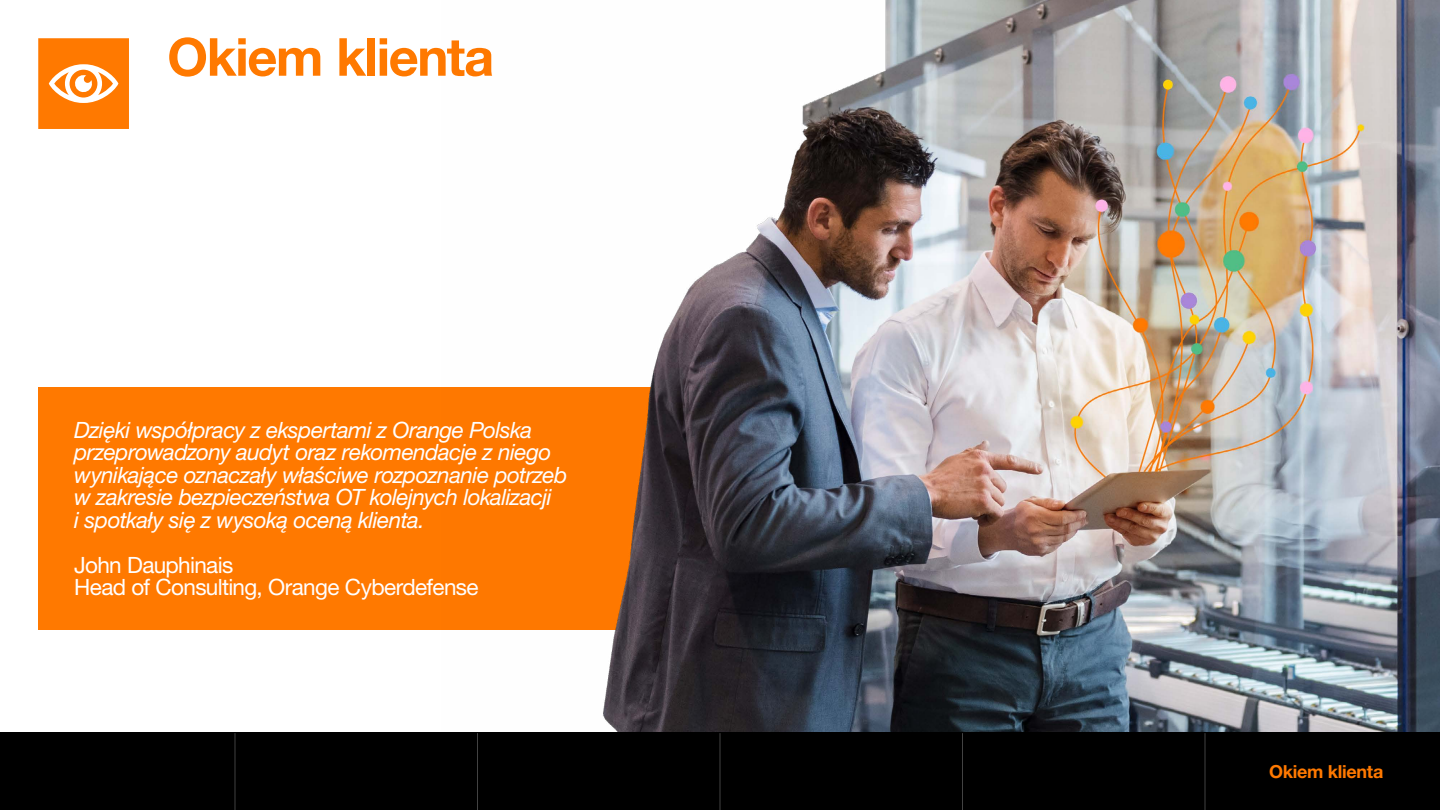
<style>
.page{position:relative;width:1440px;height:810px;background:#fff}
.page>*{position:absolute;margin:0;border:0;box-sizing:border-box;transform-origin:0 0}
.t1{font:700 52.5px "Helvetica Neue LT Pro";letter-spacing:-.03em;color:#ff7900}
.t2{font:italic 22.5px/22.5px "Helvetica Neue LT Pro";letter-spacing:-.025em;color:#fff}
.t3{font:22.5px/22.5px "Helvetica Neue LT Pro";letter-spacing:-.03em;color:#fff}
.t4{font:700 18px "Helvetica Neue LT Pro";letter-spacing:-.015em;color:#ff7900}
</style>
<div class="page">
<div style="left:38px;top:387px;width:761px;height:243px;background:#ff7900"></div>
<svg style="left:38px;top:38px;width:91px;height:91px;background:#ff8d26"></svg>
<img style="left:441px;top:0;width:999px;height:733px">
<div style="left:0;top:733px;width:1440px;height:77px;background:#000"></div>
<hr style="left:235px;top:733px;width:1px;height:77px;background:#fff">
<hr style="left:477px;top:733px;width:1px;height:77px;background:#fff">
<hr style="left:962px;top:733px;width:1px;height:77px;background:#fff">
<hr style="left:720px;top:733px;width:1px;height:77px;background:#fff">
<hr style="left:1205px;top:733px;width:1px;height:77px;background:#fff">
<h1 class="t1" style="left:167px;top:25px;width:329px">Okiem klienta</h1>
<p class="t2" style="left:74px;top:418px;width:495px">Dzięki współpracy z ekspertami z Orange Polska przeprowadzony audyt oraz rekomendacje z niego wynikające oznaczały właściwe rozpoznanie potrzeb w zakresie bezpieczeństwa OT kolejnych lokalizacji<br>i spotkały się z wysoką oceną klienta.</p>
<p class="t3" style="left:74px;top:553px;width:406px">John Dauphinais<br>Head of Consulting, Orange Cyberdefense</p>
<p class="t4" style="left:1269px;top:761px;width:116px">Okiem klienta</p>
</div>
